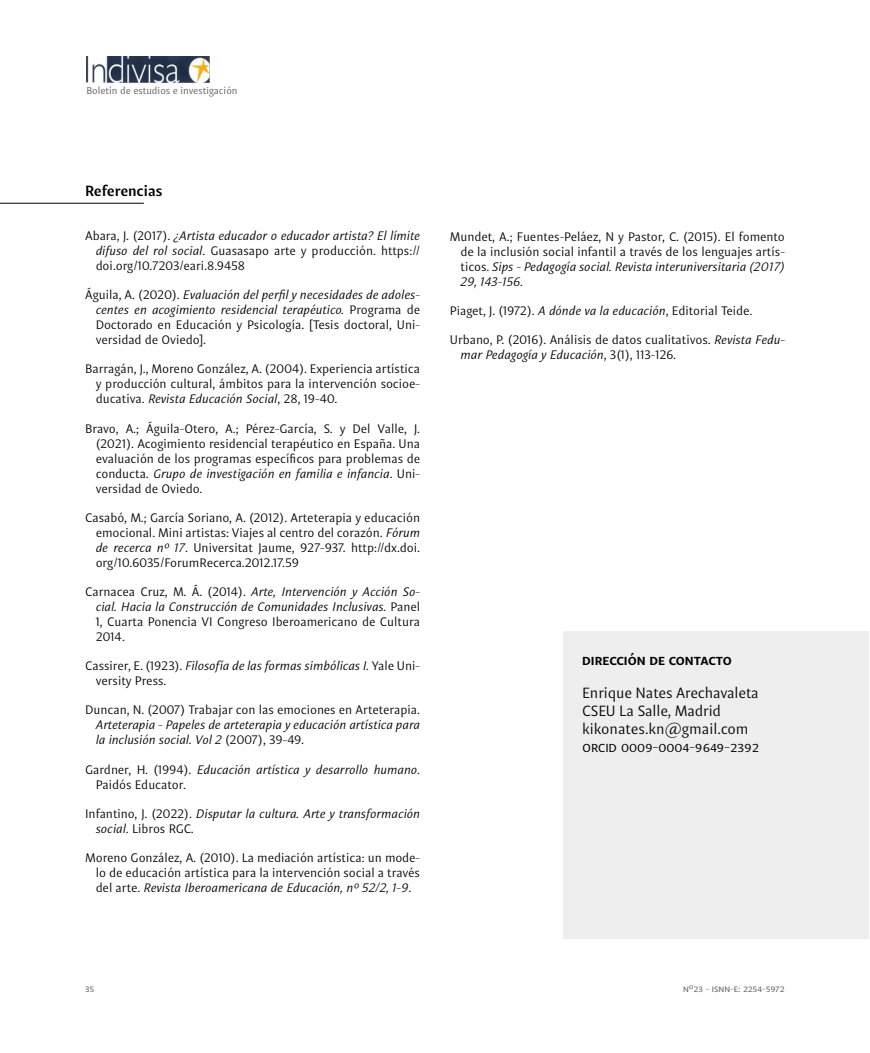
<style>
.page{position:relative;width:870px;height:1053px;background:#fff}
.page>*{position:absolute;margin:0;border:0;box-sizing:border-box;transform-origin:0 0}
.t1{font:15px/18px "Indivisa Text Sans";letter-spacing:-.01em;color:#000}
.t2{font:700 15px "Indivisa Text Sans";letter-spacing:-.005em;color:#000}
.t3{font:12.5px/15px "Indivisa Text Sans";letter-spacing:-.005em;color:#000;text-align:justify}
.t4{font:italic 12.5px/15px "Indivisa Text Sans";color:#000}
.t5{font:10px "Indivisa Text Sans";letter-spacing:-.005em;color:#575756}
.s1{font-style:italic}
.s2{font-style:normal}
</style>
<div class="page">
<hr style="left:0;top:203px;width:144px;height:1px;background:#000">
<img style="left:86px;top:57px;width:124px;height:25px">
<div style="left:563px;top:630px;width:305px;height:308px;background:#eee"></div>
<p class="t5" style="left:86px;top:83px;width:153px">Boletín de estudios e investigación</p>
<p class="t2" style="left:85px;top:178px;width:79px">Referencias</p>
<p class="t3" style="left:96px;top:227px;width:326px;text-indent:-11px">Abara, J. (2017). <span class="s1">¿Artista educador o educador artista? El límite difuso del rol social</span>. Guasasapo arte y producción. https:// doi.org/10.7203/eari.8.9458</p>
<p class="t3" style="left:96px;top:286px;width:326px;text-indent:-11px">Águila, A. (2020). <span class="s1">Evaluación del perfil y necesidades de adoles&shy;centes en acogimiento residencial terapéutico.</span> Programa de Doctorado en Educación y Psicología. [Tesis doctoral, Uni&shy;versidad de Oviedo].</p>
<p class="t3" style="left:96px;top:361px;width:326px;text-indent:-11px">Barragán, J., Moreno González, A. (2004). Experiencia artística y producción cultural, ámbitos para la intervención socioe&shy;ducativa. <span class="s1">Revista Educación Social</span>, 28, 19-40.</p>
<p class="t3" style="left:96px;top:420px;width:326px;text-indent:-11px">Bravo, A.; Águila-Otero, A.; Pérez-García, S. y Del Valle, J. (2021). Acogimiento residencial terapéutico en España. Una evaluación de los programas específicos para problemas de conducta. <span class="s1">Grupo de investigación en familia e infancia</span>. Uni&shy;versidad de Oviedo.</p>
<p class="t3" style="left:96px;top:509px;width:326px;text-indent:-11px">Casabó, M.; García Soriano, A. (2012). Arteterapia y educación emocional. Mini artistas: Viajes al centro del corazón. <span class="s1">Fórum de recerca nº 17</span>. Universitat Jaume, 927-937. http://dx.doi. org/10.6035/ForumRecerca.2012.17.59</p>
<p class="t3" style="left:96px;top:583px;width:326px;text-indent:-11px">Carnacea Cruz, M. Á. (2014). <span class="s1">Arte, Intervención y Acción So&shy;cial. Hacia la Construcción de Comunidades Inclusivas.</span> Panel 1, Cuarta Ponencia VI Congreso Iberoamericano de Cultura 2014.</p>
<p class="t3" style="left:96px;top:657px;width:326px;text-indent:-11px">Cassirer, E. (1923). <span class="s1">Filosofía de las formas simbólicas I.</span> Yale Uni&shy;versity Press.</p>
<p class="t3" style="left:85px;top:701px;width:336px">Duncan, N. (2007) Trabajar con las emociones en Arteterapia.</p>
<p class="t4" style="left:96px;top:716px;width:326px">Arteterapia - Papeles de arteterapia y educación artística para la inclusión social. Vol 2 <span class="s2">(2007), 39-49.</span></p>
<p class="t4" style="left:96px;top:761px;width:326px;text-indent:-11px"><span class="s2">Gardner, H. (1994).</span> Educación artística y desarrollo humano<span class="s2">.<br>Paidós Educator.</span></p>
<p class="t4" style="left:96px;top:805px;width:326px;text-indent:-11px"><span class="s2">Infantino, J. (2022).</span> Disputar la cultura. Arte y transformación social<span class="s2">. Libros RGC.</span></p>
<p class="t3" style="left:96px;top:849px;width:326px;text-indent:-11px">Moreno González, A. (2010). La mediación artística: un mode&shy;lo de educación artística para la intervención social a través del arte. <span class="s1">Revista Iberoamericana de Educación, nº 52/2, 1-9</span>.</p>
<p class="t3" style="left:460px;top:228px;width:326px;text-indent:-11px">Mundet, A.; Fuentes-Peláez, N y Pastor, C. (2015). El fomento de la inclusión social infantil a través de los lenguajes artís&shy;ticos. <span class="s1">Sips - Pedagogía social. Revista interuniversitaria (2017)<br>29, 143-156.</span></p>
<p class="t3" style="left:450px;top:302px;width:304px">Piaget, J. (1972). <span class="s1">A dónde va la educación</span>, Editorial Teide.</p>
<p class="t3" style="left:460px;top:331px;width:326px;text-indent:-11px">Urbano, P. (2016). Análisis de datos cualitativos. <span class="s1">Revista Fedu&shy;mar Pedagogía y Educación</span>, 3(1), 113-126.</p>
<p class="t2" style="left:582px;top:647px;width:151px">dirección de contacto</p>
<p class="t1" style="left:582px;top:682px;width:179px">Enrique Nates Arechavaleta<br>CSEU La Salle, Madrid kikonates.kn@gmail.com orcid 0009-0004-9649-2392</p>
<p class="t5" style="left:85px;top:980px;width:11px">35</p>
<p class="t5" style="left:682px;top:980px;width:103px">nº23 - isnn-e: 2254-5972</p>
</div>
